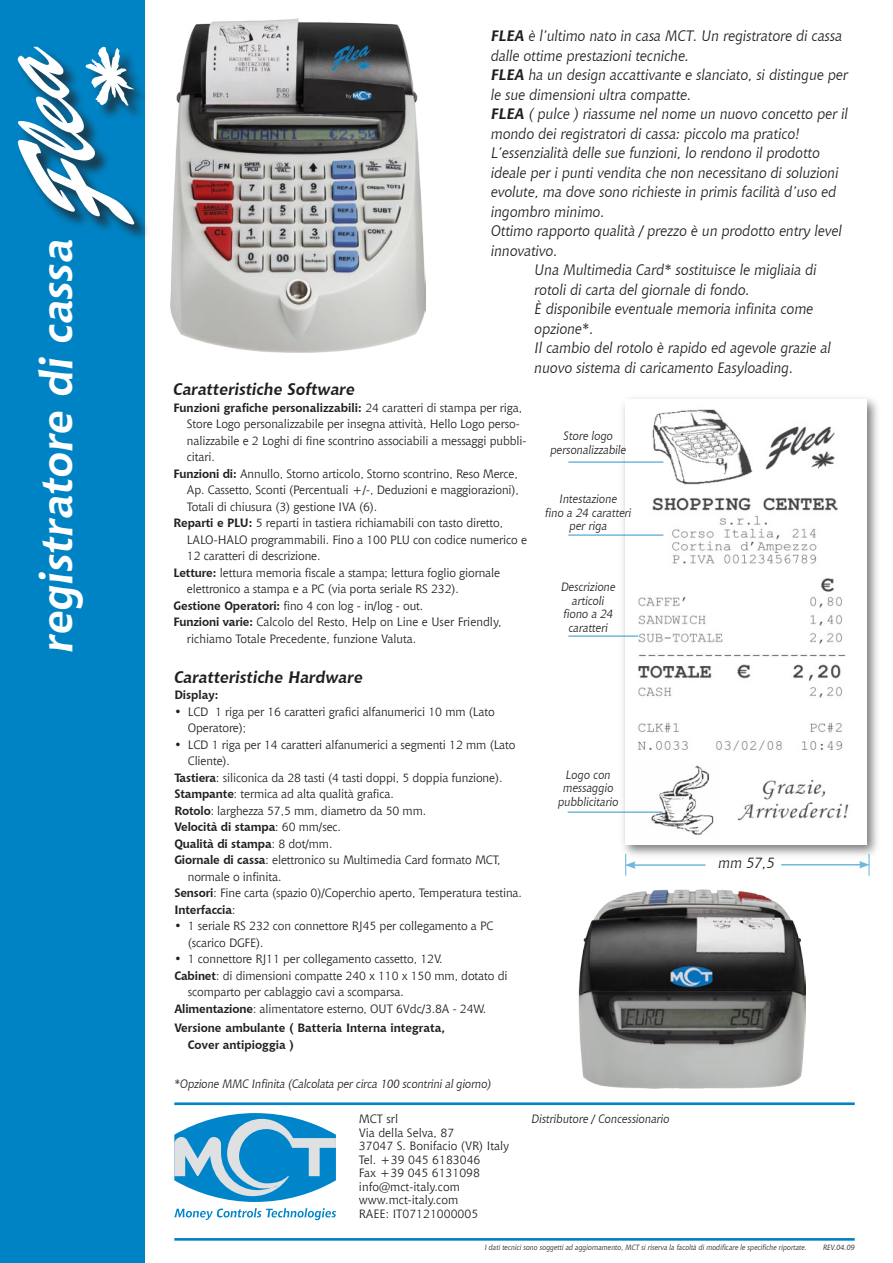
<style>
.page{position:relative;width:893px;height:1263px;background:#fff}
.page>*{position:absolute;margin:0;border:0;box-sizing:border-box;transform-origin:0 0}
.t1{font:italic 700 45px "Chianti BT";color:#fff}
.t2{font:italic 700 16.5px "Chianti BT";color:#1f1e21}
.t3{font:italic 15px/19.5px "Chianti BT";color:#1f1e21}
.t4{font:italic 15px "Chianti BT";color:#212124}
.t5{font:12px/16.5px "Chianti BT";letter-spacing:-.01em;color:#1f1e21}
.t6{font:700 12px/16.5px "Chianti BT";color:#1f1e21}
.t7{font:italic 12px "Chianti BT";color:#212124}
.t8{font:italic 12px "Chianti BT";letter-spacing:-.01em;color:#1f1e21}
.t9{font:italic 7.5px "Chianti BT";color:#1f1e21}
.s1{font-weight:700}
.s2{font-weight:400}
.s3{font-style:normal}
</style>
<div class="page">
<hr style="left:174px;top:1102px;width:681px;height:3px;background:#0083c4">
<hr style="left:174px;top:1238px;width:681px;height:3px;background:#0083c4">
<div style="left:0;top:0;width:145px;height:1263px;background:#0083c4"></div>
<img style="left:170px;top:19px;width:255px;height:334px">
<img style="left:578px;top:890px;width:227px;height:198px">
<div style="left:17px;top:46px;width:135px;height:196px;background:#212124;opacity:.75"></div>
<svg style="left:18px;top:47px;width:116px;height:177px"></svg>
<svg style="left:174px;top:1113px;width:162px;height:89px"></svg>
<svg style="left:174px;top:1208px;width:162px;height:12px"></svg>
<div style="left:619px;top:393px;width:263px;height:467px;background:#1f1e21;opacity:.6"></div>
<img style="left:625px;top:400px;width:242px;height:445px">
<hr style="left:568px;top:461px;width:95px;height:2px;background:#0083c4">
<hr style="left:568px;top:534px;width:95px;height:2px;background:#0083c4">
<hr style="left:568px;top:635px;width:70px;height:2px;background:#0083c4">
<hr style="left:568px;top:811px;width:95px;height:2px;background:#0083c4">
<hr style="left:633px;top:864px;width:73px;height:2px;background:#0083c4">
<hr style="left:781px;top:864px;width:80px;height:1px;background:#0083c4">
<svg style="left:859px;top:861px;width:9px;height:7px"></svg>
<svg style="left:625px;top:854px;width:11px;height:22px"></svg>
<hr style="left:868px;top:854px;width:2px;height:22px;background:#0083c4">
<p class="t1" style="left:29px;top:652px;width:415px;rotate:-90deg">registratore di cassa</p>
<p class="t3" style="left:491px;top:26px;width:353px"><span class="s1">FLEA</span> è l’ultimo nato in casa MCT. Un registratore di cassa dalle ottime prestazioni tecniche.</p>
<p class="t3" style="left:491px;top:65px;width:358px"><span class="s1">FLEA</span> ha un design accattivante e slanciato, si distingue per le sue dimensioni ultra compatte.</p>
<p class="t3" style="left:491px;top:104px;width:358px"><span class="s1">FLEA</span> ( pulce ) riassume nel nome un nuovo concetto per il mondo dei registratori di cassa: piccolo ma pratico!</p>
<p class="t3" style="left:491px;top:143px;width:349px">L’essenzialità delle sue funzioni, lo rendono il prodotto ideale per i punti vendita che non necessitano di soluzioni evolute, ma dove sono richieste in primis facilità d’uso ed ingombro minimo.</p>
<p class="t3" style="left:491px;top:221px;width:352px">Ottimo rapporto qualità / prezzo è un prodotto entry level innovativo.</p>
<p class="t3" style="left:535px;top:260px;width:284px">Una Multimedia Card* sostituisce le migliaia di rotoli di carta del giornale di fondo.</p>
<p class="t3" style="left:535px;top:299px;width:280px">È disponibile eventuale memoria infinita come opzione*.</p>
<p class="t3" style="left:535px;top:338px;width:298px">Il cambio del rotolo è rapido ed agevole grazie al nuovo sistema di caricamento Easyloading.</p>
<p class="t2" style="left:173px;top:379px;width:183px">Caratteristiche Software</p>
<p class="t5" style="left:187px;top:399px;width:341px;text-indent:-14px"><span class="s1">Funzioni grafiche personalizzabili:</span> 24 caratteri di stampa per riga, Store Logo personalizzabile per insegna attività, Hello Logo perso&shy;nalizzabile e 2 Loghi di fine scontrino associabili a messaggi pubbli&shy;citari.</p>
<p class="t5" style="left:187px;top:465px;width:334px;text-align:justify;text-indent:-14px"><span class="s1">Funzioni di:</span> Annullo, Storno articolo, Storno scontrino, Reso Merce, Ap. Cassetto, Sconti (Percentuali +/-, Deduzioni e maggiorazioni), Totali di chiusura (3) gestione IVA (6).</p>
<p class="t5" style="left:187px;top:515px;width:342px;text-indent:-14px"><span class="s1">Reparti e PLU:</span> 5 reparti in tastiera richiamabili con tasto diretto,<br>LALO-HALO programmabili. Fino a 100 PLU con codice numerico e<br>12 caratteri di descrizione.</p>
<p class="t5" style="left:187px;top:564px;width:315px;text-indent:-14px"><span class="s1">Letture:</span> lettura memoria fiscale a stampa; lettura foglio giornale elettronico a stampa e a PC (via porta seriale RS 232).</p>
<p class="t5" style="left:173px;top:597px;width:251px"><span class="s1">Gestione Operatori:</span> fino 4 con log - in/log - out.</p>
<p class="t5" style="left:187px;top:614px;width:316px;text-indent:-14px"><span class="s1">Funzioni varie:</span> Calcolo del Resto, Help on Line e User Friendly, richiamo Totale Precedente, funzione Valuta.</p>
<p class="t2" style="left:174px;top:667px;width:190px">Caratteristiche Hardware</p>
<p class="t6" style="left:174px;top:687px;width:46px">Display:</p>
<p class="t5" style="left:174px;top:703px;width:322px">• LCD 1 riga per 16 caratteri grafici alfanumerici 10 mm (Lato</p>
<p class="t5" style="left:188px;top:720px;width:60px">Operatore);</p>
<p class="t5" style="left:174px;top:736px;width:343px">• LCD 1 riga per 14 caratteri alfanumerici a segmenti 12 mm (Lato</p>
<p class="t5" style="left:188px;top:753px;width:44px">Cliente).</p>
<p class="t5" style="left:174px;top:769px;width:330px"><span class="s1">Tastiera</span>: siliconica da 28 tasti (4 tasti doppi, 5 doppia funzione).</p>
<p class="t5" style="left:174px;top:786px;width:221px"><span class="s1">Stampante</span>: termica ad alta qualità grafica.</p>
<p class="t5" style="left:174px;top:802px;width:253px"><span class="s1">Rotolo</span>: larghezza 57,5 mm, diametro da 50 mm.</p>
<p class="t6" style="left:174px;top:819px;width:168px">Velocità di stampa<span class="s2">: 60 mm/sec.</span></p>
<p class="t6" style="left:174px;top:835px;width:160px">Qualità di stampa<span class="s2">: 8 dot/mm.</span></p>
<p class="t5" style="left:188px;top:852px;width:314px;text-indent:-14px"><span class="s1">Giornale di cassa</span>: elettronico su Multimedia Card formato MCT, normale o infinita.</p>
<p class="t5" style="left:174px;top:885px;width:349px"><span class="s1">Sensori</span>: Fine carta (spazio 0)/Coperchio aperto, Temperatura testina.</p>
<p class="t6" style="left:174px;top:901px;width:63px">Interfaccia<span class="s2">:</span></p>
<p class="t5" style="left:174px;top:918px;width:321px">• 1 seriale RS 232 con connettore RJ45 per collegamento a PC</p>
<p class="t5" style="left:188px;top:934px;width:77px">(scarico DGFE).</p>
<p class="t5" style="left:174px;top:951px;width:270px">• 1 connettore RJ11 per collegamento cassetto, 12V.</p>
<p class="t5" style="left:174px;top:967px;width:335px"><span class="s1">Cabinet</span>: di dimensioni compatte 240 x 110 x 150 mm, dotato di</p>
<p class="t5" style="left:188px;top:984px;width:218px">scomparto per cablaggio cavi a scomparsa.</p>
<p class="t5" style="left:174px;top:1000px;width:314px"><span class="s1">Alimentazione</span>: alimentatore esterno, OUT 6Vdc/3.8A - 24W.</p>
<p class="t6" style="left:188px;top:1020px;width:259px;text-indent:-14px">Versione ambulante ( Batteria Interna integrata,<br>Cover antipioggia )</p>
<p class="t8" style="left:174px;top:1076px;width:319px"><span class="s3">*</span>Opzione MMC Infinita (Calcolata per circa 100 scontrini al giorno)</p>
<p class="t7" style="left:564px;top:429px;width:51px">Store logo</p>
<p class="t7" style="left:550px;top:442px;width:77px">personalizzabile</p>
<p class="t7" style="left:560px;top:492px;width:59px">Intestazione</p>
<p class="t7" style="left:545px;top:505px;width:88px">fino a 24 caratteri</p>
<p class="t7" style="left:570px;top:519px;width:39px">per riga</p>
<p class="t7" style="left:561px;top:579px;width:56px">Descrizione</p>
<p class="t7" style="left:572px;top:593px;width:34px">articoli</p>
<p class="t7" style="left:563px;top:606px;width:51px">fiono a 24</p>
<p class="t7" style="left:569px;top:620px;width:41px">caratteri</p>
<p class="t7" style="left:566px;top:767px;width:46px">Logo con</p>
<p class="t7" style="left:563px;top:781px;width:52px">messaggio</p>
<p class="t7" style="left:558px;top:794px;width:62px">pubblicitario</p>
<p class="t5" style="left:359px;top:1111px;width:41px">MCT srl</p>
<p class="t5" style="left:359px;top:1124px;width:97px">Via della Selva, 87</p>
<p class="t5" style="left:359px;top:1138px;width:152px">37047 S. Bonifacio (VR) Italy</p>
<p class="t5" style="left:359px;top:1151px;width:123px">Tel. +39 045 6183046</p>
<p class="t5" style="left:359px;top:1165px;width:123px">Fax +39 045 6131098</p>
<p class="t5" style="left:359px;top:1178px;width:102px">info@mct-italy.com</p>
<p class="t5" style="left:359px;top:1192px;width:101px">www.mct-italy.com</p>
<p class="t5" style="left:359px;top:1205px;width:121px">RAEE: IT07121000005</p>
<p class="t8" style="left:531px;top:1112px;width:140px">Distributore / Concessionario</p>
<p class="t4" style="left:719px;top:854px;width:58px">mm 57,5</p>
<p class="t9" style="left:485px;top:1242px;width:324px">I dati tecnici sono soggetti ad aggiornamento, MCT si riserva la facoltà di modificare le specifiche riportate.</p>
<p class="t9" style="left:823px;top:1242px;width:33px">REV.04.09</p>
</div>
